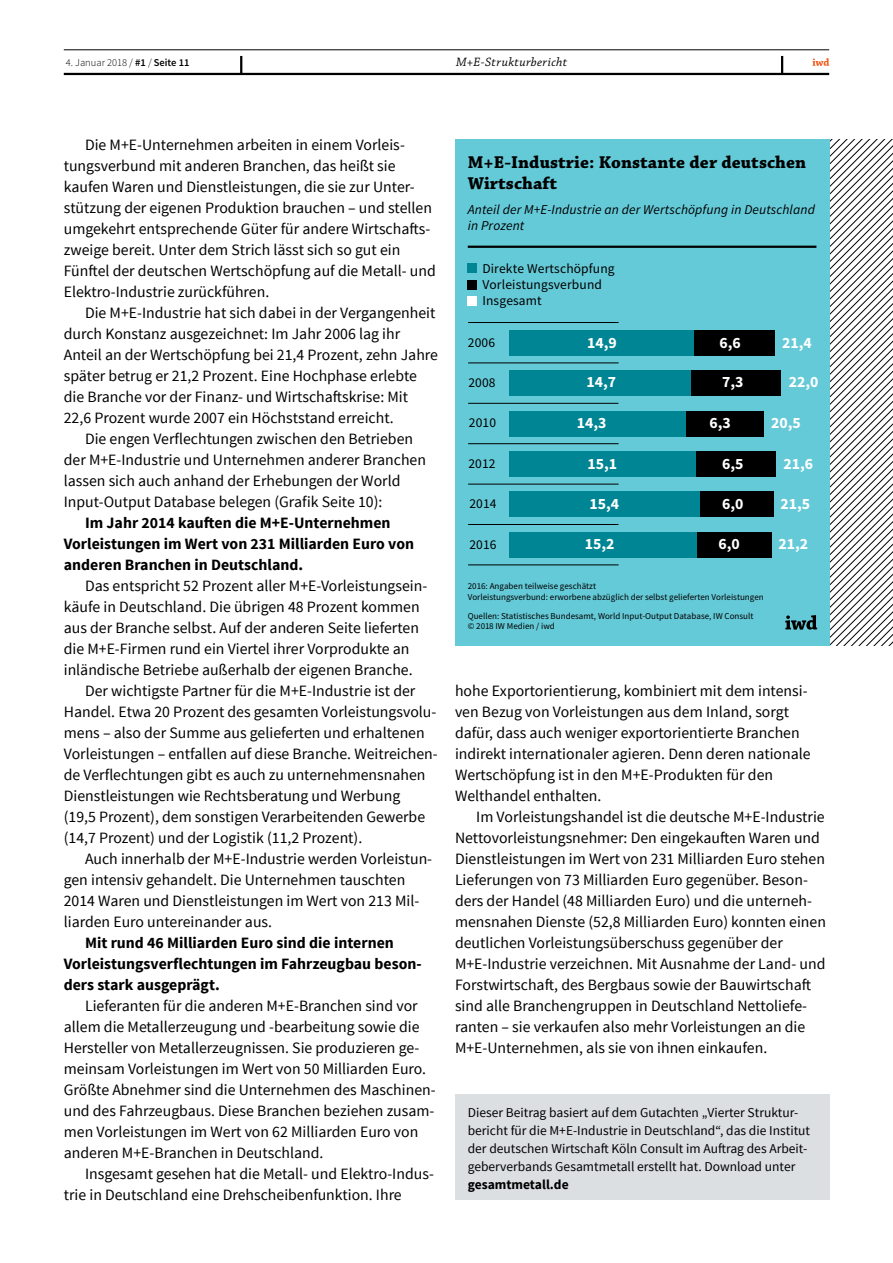
<style>
.page{position:relative;width:893px;height:1263px;background:#fff}
.page>*{position:absolute;margin:0;border:0;box-sizing:border-box;transform-origin:0 0}
.t1{font:700 18px/21.6px "Chaparral Pro";letter-spacing:.005em;color:#000}
.t2{font:15.75px/21px "Source Sans Pro";color:#000}
.t3{font:700 15.75px/21px "Source Sans Pro";color:#000}
.t4{font:700 15.75px "Source Sans Pro";color:#fff}
.t5{font:13.5px/18px "Source Sans Pro";color:#000}
.t6{font:italic 13.5px/16.2px "Source Sans Pro";letter-spacing:.01em;color:#000}
.t7{font:700 13.5px "Source Sans Pro";color:#000}
.t8{font:italic 12.75px "Chaparral Pro";letter-spacing:.025em;color:#000}
.t9{font:300 10.5px "Source Sans Pro";color:#000}
.t10{font:9px/10.8px "Source Sans Pro";color:#000}
.s1{font-weight:600}
</style>
<div class="page">
<hr style="left:64px;top:50px;width:765px;height:1px;background:#000">
<hr style="left:64px;top:73px;width:765px;height:2px;background:#000">
<svg style="left:240px;top:56px;width:2px;height:17px"></svg>
<svg style="left:781px;top:56px;width:2px;height:17px"></svg>
<svg style="left:812px;top:58px;width:17px;height:8px"></svg>
<svg style="left:829px;top:139px;width:64px;height:506px"></svg>
<div style="left:455px;top:139px;width:374px;height:506px;background:#65cad8"></div>
<hr style="left:468px;top:246px;width:348px;height:2px;background:#000">
<div style="left:468px;top:280px;width:9px;height:9px;background:#000"></div>
<div style="left:468px;top:264px;width:9px;height:9px;background:#008594"></div>
<div style="left:468px;top:296px;width:9px;height:9px;background:#fff"></div>
<hr style="left:468px;top:443px;width:151px;height:1px;background:#000">
<hr style="left:468px;top:363px;width:151px;height:1px;background:#000">
<hr style="left:468px;top:322px;width:151px;height:1px;background:#000">
<hr style="left:468px;top:403px;width:150px;height:1px;background:#000">
<hr style="left:468px;top:565px;width:151px;height:1px;background:#000">
<hr style="left:468px;top:484px;width:151px;height:1px;background:#000">
<hr style="left:468px;top:524px;width:150px;height:1px;background:#000">
<div style="left:693px;top:330px;width:82px;height:25px;background:#000"></div>
<div style="left:509px;top:330px;width:184px;height:25px;background:#008594"></div>
<div style="left:691px;top:370px;width:90px;height:26px;background:#000"></div>
<div style="left:509px;top:370px;width:182px;height:26px;background:#008594"></div>
<div style="left:686px;top:411px;width:78px;height:25px;background:#000"></div>
<div style="left:509px;top:411px;width:177px;height:25px;background:#008594"></div>
<div style="left:696px;top:451px;width:80px;height:26px;background:#000"></div>
<div style="left:509px;top:451px;width:187px;height:26px;background:#008594"></div>
<div style="left:699px;top:491px;width:74px;height:26px;background:#000"></div>
<div style="left:509px;top:491px;width:190px;height:26px;background:#008594"></div>
<div style="left:697px;top:532px;width:74px;height:25px;background:#000"></div>
<div style="left:509px;top:532px;width:188px;height:25px;background:#008594"></div>
<svg style="left:785px;top:615px;width:32px;height:15px"></svg>
<div style="left:455px;top:1095px;width:374px;height:105px;background:#dbdfe2"></div>
<p class="t9" style="left:66px;top:56px;width:125px">4. Januar 2018 / <span class="s1">#1</span> / <span class="s1">Seite 11</span></p>
<p class="t8" style="left:456px;top:55px;width:113px">M+E-Strukturbericht</p>
<p class="t2" style="left:64px;top:134px;width:373px;text-indent:21px">Die M+E-Unternehmen arbeiten in einem Vorleis&shy;tungsverbund mit anderen Branchen, das heißt sie kaufen Waren und Dienstleistungen, die sie zur Unter&shy;stützung der eigenen Produktion brauchen – und stellen umgekehrt entsprechende Güter für andere Wirtschafts&shy;zweige bereit. Unter dem Strich lässt sich so gut ein Fünftel der deutschen Wertschöpfung auf die Metall- und Elektro-Industrie zurückführen.</p>
<p class="t2" style="left:85px;top:302px;width:352px">Die M+E-Industrie hat sich dabei in der Vergangenheit</p>
<p class="t2" style="left:64px;top:323px;width:338px">durch Konstanz ausgezeichnet: Im Jahr 2006 lag ihr</p>
<p class="t2" style="left:64px;top:344px;width:376px">Anteil an der Wertschöpfung bei 21,4 Prozent, zehn Jahre</p>
<p class="t2" style="left:64px;top:365px;width:355px">später betrug er 21,2 Prozent. Eine Hochphase erlebte</p>
<p class="t2" style="left:64px;top:386px;width:346px">die Branche vor der Finanz- und Wirtschaftskrise: Mit</p>
<p class="t2" style="left:64px;top:407px;width:331px">22,6 Prozent wurde 2007 ein Höchststand erreicht.</p>
<p class="t2" style="left:85px;top:428px;width:330px">Die engen Verflechtungen zwischen den Betrieben</p>
<p class="t2" style="left:64px;top:449px;width:364px">der M+E-Industrie und Unternehmen anderer Branchen</p>
<p class="t2" style="left:64px;top:470px;width:338px">lassen sich auch anhand der Erhebungen der World</p>
<p class="t2" style="left:64px;top:491px;width:320px">Input-Output Database belegen (Grafik Seite 10):</p>
<p class="t3" style="left:64px;top:513px;width:352px;text-indent:21px">Im Jahr 2014 kauften die M+E-Unternehmen<br>Vorleistungen im Wert von 231 Milliarden Euro von anderen Branchen in Deutschland.</p>
<p class="t2" style="left:85px;top:575px;width:344px">Das entspricht 52 Prozent aller M+E-Vorleistungsein-</p>
<p class="t2" style="left:64px;top:596px;width:357px">käufe in Deutschland. Die übrigen 48 Prozent kommen</p>
<p class="t2" style="left:64px;top:617px;width:357px">aus der Branche selbst. Auf der anderen Seite lieferten</p>
<p class="t2" style="left:64px;top:638px;width:347px">die M+E-Firmen rund ein Viertel ihrer Vorprodukte an</p>
<p class="t2" style="left:64px;top:659px;width:350px">inländische Betriebe außerhalb der eigenen Branche.</p>
<p class="t2" style="left:85px;top:680px;width:332px">Der wichtigste Partner für die M+E-Industrie ist der</p>
<p class="t2" style="left:64px;top:701px;width:374px">Handel. Etwa 20 Prozent des gesamten Vorleistungsvolu-</p>
<p class="t2" style="left:64px;top:722px;width:362px">mens – also der Summe aus gelieferten und erhaltenen</p>
<p class="t2" style="left:64px;top:743px;width:375px">Vorleistungen – entfallen auf diese Branche. Weitreichen-</p>
<p class="t2" style="left:64px;top:764px;width:363px">de Verflechtungen gibt es auch zu unternehmensnahen</p>
<p class="t2" style="left:64px;top:785px;width:338px">Dienstleistungen wie Rechtsberatung und Werbung</p>
<p class="t2" style="left:64px;top:806px;width:363px">(19,5 Prozent), dem sonstigen Verarbeitenden Gewerbe</p>
<p class="t2" style="left:64px;top:827px;width:300px">(14,7 Prozent) und der Logistik (11,2 Prozent).</p>
<p class="t2" style="left:85px;top:848px;width:349px">Auch innerhalb der M+E-Industrie werden Vorleistun-</p>
<p class="t2" style="left:64px;top:869px;width:343px">gen intensiv gehandelt. Die Unternehmen tauschten</p>
<p class="t2" style="left:64px;top:890px;width:357px">2014 Waren und Dienstleistungen im Wert von 213 Mil-</p>
<p class="t2" style="left:64px;top:911px;width:210px">liarden Euro untereinander aus.</p>
<p class="t3" style="left:64px;top:932px;width:359px;text-indent:21px">Mit rund 46 Milliarden Euro sind die internen<br>Vorleistungsverflechtungen im Fahrzeugbau beson&shy;ders stark ausgeprägt.</p>
<p class="t2" style="left:64px;top:995px;width:373px;text-indent:21px">Lieferanten für die anderen M+E-Branchen sind vor allem die Metallerzeugung und -bearbeitung sowie die Hersteller von Metallerzeugnissen. Sie produzieren ge&shy;meinsam Vorleistungen im Wert von 50 Milliarden Euro.<br>Größte Abnehmer sind die Unternehmen des Maschinen&shy;und des Fahrzeugbaus. Diese Branchen beziehen zusam&shy;men Vorleistungen im Wert von 62 Milliarden Euro von anderen M+E-Branchen in Deutschland.</p>
<p class="t2" style="left:64px;top:1163px;width:372px;text-indent:21px">Insgesamt gesehen hat die Metall- und Elektro-Indus&shy;trie in Deutschland eine Drehscheibenfunktion. Ihre</p>
<p class="t1" style="left:468px;top:152px;width:340px">M+E-Industrie: Konstante der deutschen<br>Wirtschaft</p>
<p class="t6" style="left:468px;top:201px;width:349px">Anteil der M+E-Industrie an der Wertschöpfung in Deutschland in Prozent</p>
<p class="t5" style="left:482px;top:260px;width:134px">Direkte Wertschöpfung</p>
<p class="t5" style="left:482px;top:292px;width:61px">Insgesamt</p>
<p class="t5" style="left:482px;top:276px;width:121px">Vorleistungsverbund</p>
<p class="t5" style="left:468px;top:333px;width:29px">2006</p>
<p class="t4" style="left:587px;top:332px;width:31px">14,9</p>
<p class="t4" style="left:720px;top:332px;width:23px">6,6</p>
<p class="t4" style="left:782px;top:332px;width:31px">21,4</p>
<p class="t5" style="left:468px;top:373px;width:29px">2008</p>
<p class="t4" style="left:586px;top:371px;width:31px">14,7</p>
<p class="t4" style="left:722px;top:371px;width:23px">7,3</p>
<p class="t4" style="left:789px;top:371px;width:31px">22,0</p>
<p class="t5" style="left:469px;top:414px;width:29px">2010</p>
<p class="t4" style="left:577px;top:412px;width:31px">14,3</p>
<p class="t4" style="left:709px;top:412px;width:23px">6,3</p>
<p class="t4" style="left:771px;top:412px;width:31px">20,5</p>
<p class="t5" style="left:468px;top:454px;width:29px">2012</p>
<p class="t4" style="left:587px;top:453px;width:31px">15,1</p>
<p class="t4" style="left:722px;top:453px;width:23px">6,5</p>
<p class="t4" style="left:784px;top:453px;width:31px">21,6</p>
<p class="t5" style="left:469px;top:495px;width:29px">2014</p>
<p class="t4" style="left:589px;top:493px;width:31px">15,4</p>
<p class="t4" style="left:722px;top:493px;width:23px">6,0</p>
<p class="t4" style="left:780px;top:493px;width:31px">21,5</p>
<p class="t5" style="left:469px;top:535px;width:29px">2016</p>
<p class="t4" style="left:585px;top:533px;width:31px">15,2</p>
<p class="t4" style="left:718px;top:533px;width:23px">6,0</p>
<p class="t4" style="left:778px;top:533px;width:31px">21,2</p>
<p class="t10" style="left:468px;top:580px;width:298px">2016: Angaben teilweise geschätzt<br>Vorleistungsverbund: erworbene abzüglich der selbst gelieferten Vorleistungen</p>
<p class="t10" style="left:468px;top:610px;width:287px">Quellen: Statistisches Bundesamt, World Input-Output Database, IW Consult © 2018 IW Medien / iwd</p>
<p class="t2" style="left:455px;top:680px;width:357px">hohe Exportorientierung, kombiniert mit dem intensi&shy;ven Bezug von Vorleistungen aus dem Inland, sorgt dafür, dass auch weniger exportorientierte Branchen indirekt internationaler agieren. Denn deren nationale Wertschöpfung ist in den M+E-Produkten für den Welthandel enthalten.</p>
<p class="t2" style="left:455px;top:806px;width:372px;text-indent:21px">Im Vorleistungshandel ist die deutsche M+E-Industrie Nettovorleistungsnehmer: Den eingekauften Waren und Dienstleistungen im Wert von 231 Milliarden Euro stehen Lieferungen von 73 Milliarden Euro gegenüber. Beson&shy;ders der Handel (48 Milliarden Euro) und die unterneh&shy;mensnahen Dienste (52,8 Milliarden Euro) konnten einen deutlichen Vorleistungsüberschuss gegenüber der M+E-Industrie verzeichnen. Mit Ausnahme der Land- und Forstwirtschaft, des Bergbaus sowie der Bauwirtschaft sind alle Branchengruppen in Deutschland Nettoliefe&shy;ranten – sie verkaufen also mehr Vorleistungen an die M+E-Unternehmen, als sie von ihnen einkaufen.</p>
<p class="t5" style="left:468px;top:1103px;width:344px">Dieser Beitrag basiert auf dem Gutachten „Vierter Struktur&shy;bericht für die M+E-Industrie in Deutschland“, das die Institut der deutschen Wirtschaft Köln Consult im Auftrag des Arbeit&shy;geberverbands Gesamtmetall erstellt hat. Download unter</p>
<p class="t7" style="left:468px;top:1175px;width:102px">gesamtmetall.de</p>
</div>
